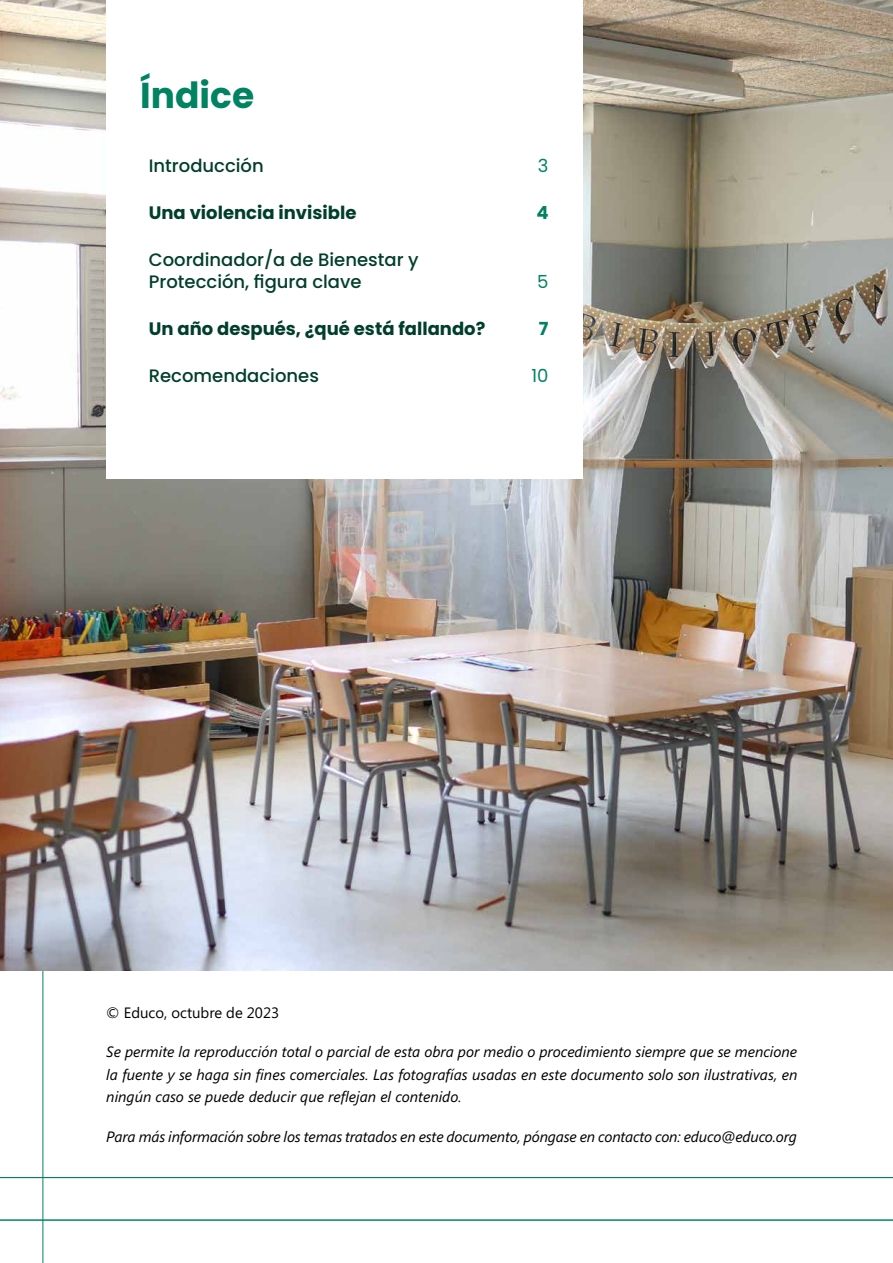
<style>
.page{position:relative;width:893px;height:1263px;background:#fff}
.page>*{position:absolute;margin:0;border:0;box-sizing:border-box;transform-origin:0 0}
.t1{font:700 36px "Poppins";color:#008360}
.t2{font:500 18px/21.6px "Poppins";color:#003e2c}
.t3{font:700 18px "Poppins";color:#003e2c}
.t4{font:18px "Poppins";color:#008360}
.t5{font:700 18px "Poppins";color:#008360}
.t6{font:italic 15px/22.5px "Segoe";letter-spacing:-.01em;color:#000;text-align:justify}
.t7{font:15px "Segoe";color:#000}
</style>
<div class="page">
<hr style="left:43px;top:0;width:1px;height:1263px;background:#008360">
<hr style="left:0;top:1220px;width:893px;height:1px;background:#008360">
<hr style="left:0;top:1177px;width:893px;height:1px;background:#008360">
<img style="left:0;top:0;width:893px;height:971px">
<div style="left:106px;top:0;width:477px;height:479px;background:#fff"></div>
<h1 class="t1" style="left:140px;top:75px;width:115px">Índice</h1>
<p class="t2" style="left:149px;top:155px;width:116px">Introducción</p>
<p class="t4" style="left:538px;top:155px;width:12px">3</p>
<p class="t3" style="left:149px;top:202px;width:209px">Una violencia invisible</p>
<p class="t5" style="left:536px;top:202px;width:14px">4</p>
<p class="t2" style="left:149px;top:249px;width:271px">Coordinador/a de Bienestar y<br>Protección, figura clave</p>
<p class="t4" style="left:537px;top:271px;width:13px">5</p>
<p class="t3" style="left:149px;top:318px;width:338px">Un año después, ¿qué está fallando?</p>
<p class="t5" style="left:539px;top:318px;width:11px">7</p>
<p class="t2" style="left:149px;top:365px;width:172px">Recomendaciones</p>
<p class="t4" style="left:531px;top:365px;width:19px">10</p>
<p class="t7" style="left:106px;top:1002px;width:174px">© Educo, octubre de 2023</p>
<p class="t6" style="left:106px;top:1040px;width:693px">Se permite la reproducción total o parcial de esta obra por medio o procedimiento siempre que se mencione la fuente y se haga sin fines comerciales. Las fotografías usadas en este documento solo son ilustrativas, en ningún caso se puede deducir que reflejan el contenido.</p>
<p class="t6" style="left:106px;top:1125px;width:692px">Para más información sobre los temas tratados en este documento, póngase en contacto con: educo@educo.org</p>
</div>
